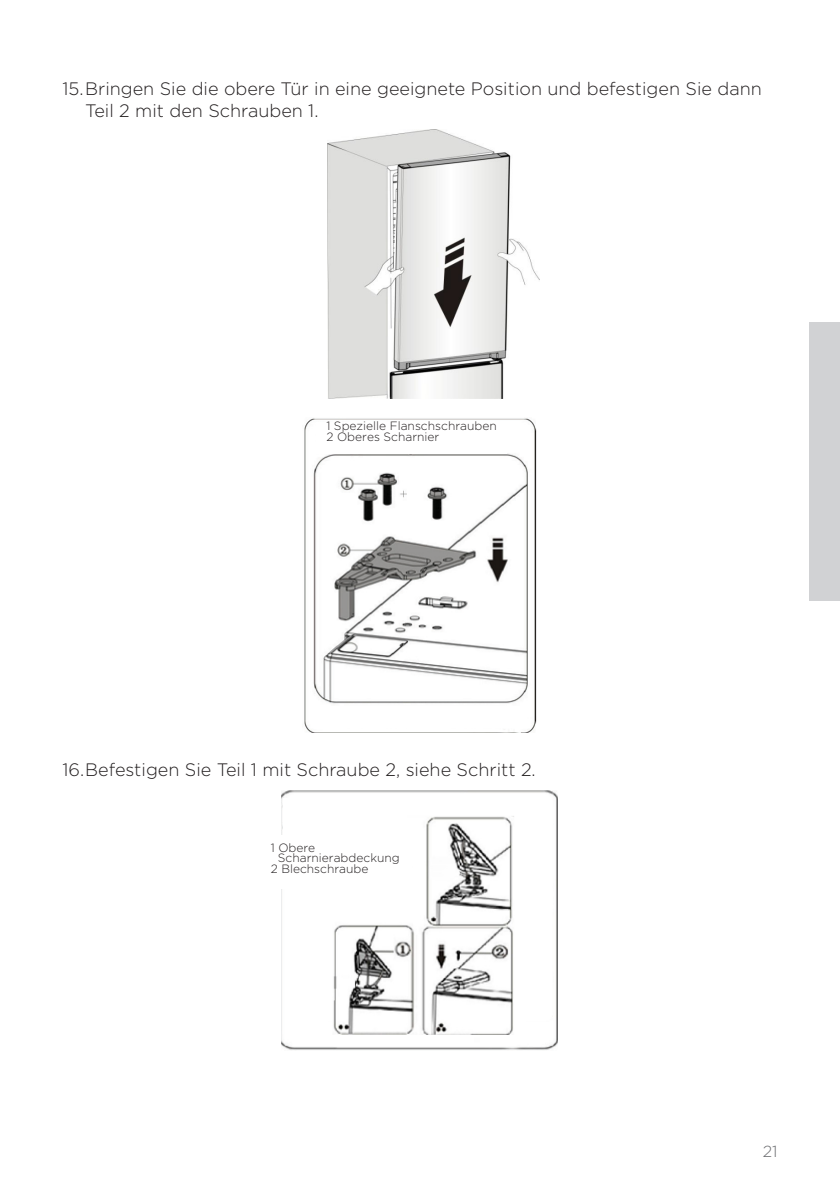
<style>
.page{position:relative;width:840px;height:1191px;background:#fff}
.page>*{position:absolute;margin:0;border:0;box-sizing:border-box;transform-origin:0 0}
.seznam_stevilke{font:300 18px/21.6px "Gotham";color:#231f20}
.t1{font:300 16px "Gotham";color:#6c6d70}
.besedilo{font:300 12px/10.8px "Gotham";color:#231f20}
</style>
<div class="page">
<div style="left:808px;top:322px;width:31px;height:279px;background:#d1d2d4"></div>
<img style="left:327px;top:129px;width:212px;height:270px">
<img style="left:304px;top:418px;width:232px;height:314px">
<div style="left:316px;top:422px;width:190px;height:31px;background:#fff"></div>
<div style="left:330px;top:705px;width:192px;height:22px;background:#fff"></div>
<img style="left:281px;top:790px;width:276px;height:260px">
<div style="left:362px;top:1019px;width:111px;height:23px;background:#fff"></div>
<div style="left:286px;top:794px;width:266px;height:227px;background:#fff;border-radius:8px"></div>
<div style="left:286px;top:793px;width:266px;height:229px;border:1px solid #fff;border-radius:8px"></div>
<img style="left:332px;top:816px;width:181px;height:218px">
<div style="left:321px;top:803px;width:86px;height:115px;background:#fff"></div>
<div style="left:513px;top:810px;width:14px;height:234px;background:#fff"></div>
<div style="left:270px;top:835px;width:141px;height:53px;background:#fff"></div>
<p class="seznam_stevilke" style="left:85px;top:78px;width:677px;text-indent:-23px">15.Bringen Sie die obere Tür in eine geeignete Position und befestigen Sie dann<br>Teil 2 mit den Schrauben 1.</p>
<p class="besedilo" style="left:326px;top:420px;width:172px">1 Spezielle Flanschschrauben</p>
<p class="besedilo" style="left:326px;top:431px;width:114px">2 Oberes Scharnier</p>
<p class="seznam_stevilke" style="left:62px;top:758px;width:474px">16.Befestigen Sie Teil 1 mit Schraube 2, siehe Schritt 2.</p>
<p class="besedilo" style="left:278px;top:841px;width:123px;text-indent:-7px">1 Obere<br>Scharnierabdeckung</p>
<p class="besedilo" style="left:270px;top:863px;width:99px">2 Blechschraube</p>
<p class="t1" style="left:762px;top:1140px;width:16px">21</p>
</div>
